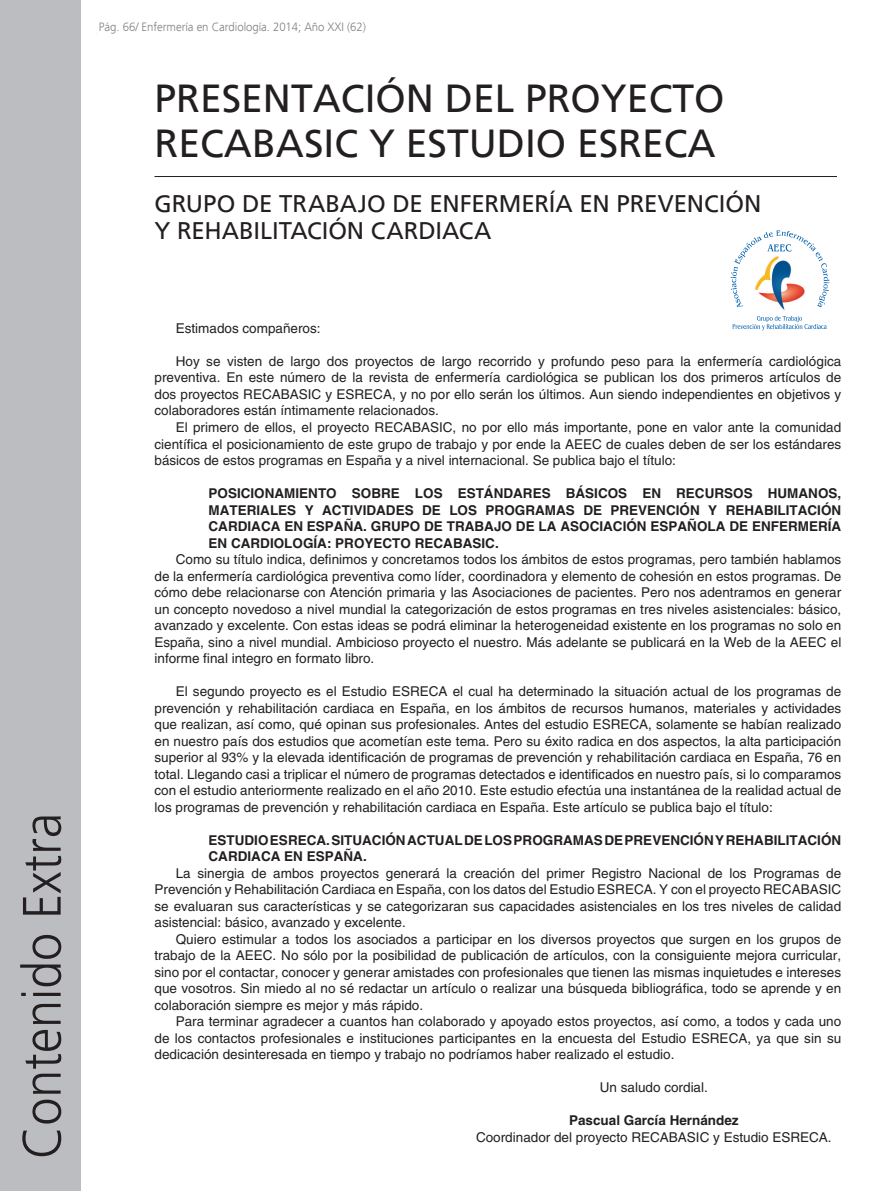
<style>
.page{position:relative;width:893px;height:1191px;background:#fff}
.page>*{position:absolute;margin:0;border:0;box-sizing:border-box;transform-origin:0 0}
.t1{font:300 54px "Frutiger LT Std";color:#231f20;scale:.93 1}
.t2{font:39px/45px "Frutiger LT";color:#231f20}
.t3{font:24px/27px "Frutiger LT";letter-spacing:-.005em;color:#231f20}
.t4{font:13.5px/16.5px "Helvetica LT Std";color:#231f20;text-align:justify}
.t5{font:700 13.5px/16.5px "Helvetica LT Std";color:#231f20;text-align:justify}
.Folio{font:300 12px "Frutiger LT Std";letter-spacing:-.005em;color:#808285;scale:.95 1}
</style>
<div class="page">
<hr style="left:154px;top:176px;width:683px;height:1px;background:#231f20">
<svg style="left:731px;top:230px;width:98px;height:77px"></svg>
<svg style="left:732px;top:316px;width:95px;height:14px"></svg>
<div style="left:0;top:0;width:81px;height:1191px;background:#bcbdc0"></div>
<p class="t1" style="left:11px;top:1159px;width:374px;rotate:-90deg">Contenido Extra</p>
<p class="Folio" style="left:99px;top:21px;width:282px">Pág. 66/ Enfermería en Cardiología. 2014; Año XXI (62)</p>
<p class="t2" style="left:154px;top:76px;width:571px">PRESENTACIÓN DEL PROYECTO<br>RECABASIC Y ESTUDIO ESRECA</p>
<p class="t3" style="left:154px;top:190px;width:608px">GRUPO DE TRABAJO DE ENFERMERÍA EN PREVENCIÓN<br>Y REHABILITACIÓN CARDIACA</p>
<p class="t4" style="left:176px;top:320px;width:146px">Estimados compañeros:</p>
<p class="t4" style="left:154px;top:353px;width:688px;text-indent:21px">Hoy se visten de largo dos proyectos de largo recorrido y profundo peso para la enfermería cardiológica preventiva. En este número de la revista de enfermería cardiológica se publican los dos primeros artículos de dos proyectos RECABASIC y ESRECA, y no por ello serán los últimos. Aun siendo independientes en objetivos y colaboradores están íntimamente relacionados.</p>
<p class="t4" style="left:154px;top:419px;width:688px;text-indent:21px">El primero de ellos, el proyecto RECABASIC, no por ello más importante, pone en valor ante la comunidad científica el posicionamiento de este grupo de trabajo y por ende la AEEC de cuales deben de ser los estándares básicos de estos programas en España y a nivel internacional. Se publica bajo el título:</p>
<p class="t5" style="left:208px;top:485px;width:634px">POSICIONAMIENTO SOBRE LOS ESTÁNDARES BÁSICOS EN RECURSOS HUMANOS, MATERIALES Y ACTIVIDADES DE LOS PROGRAMAS DE PREVENCIÓN Y REHABILITACIÓN CARDIACA EN ESPAÑA. GRUPO DE TRABAJO DE LA ASOCIACIÓN ESPAÑOLA DE ENFERMERÍA EN CARDIOLOGÍA: PROYECTO RECABASIC.</p>
<p class="t4" style="left:154px;top:551px;width:688px;text-indent:21px">Como su título indica, definimos y concretamos todos los ámbitos de estos programas, pero también hablamos de la enfermería cardiológica preventiva como líder, coordinadora y elemento de cohesión en estos programas. De cómo debe relacionarse con Atención primaria y las Asociaciones de pacientes. Pero nos adentramos en generar un concepto novedoso a nivel mundial la categorización de estos programas en tres niveles asistenciales: básico, avanzado y excelente. Con estas ideas se podrá eliminar la heterogeneidad existente en los programas no solo en España, sino a nivel mundial. Ambicioso proyecto el nuestro. Más adelante se publicará en la Web de la AEEC el informe final integro en formato libro.</p>
<p class="t4" style="left:154px;top:683px;width:688px;text-indent:21px">El segundo proyecto es el Estudio ESRECA el cual ha determinado la situación actual de los programas de prevención y rehabilitación cardiaca en España, en los ámbitos de recursos humanos, materiales y actividades que realizan, así como, qué opinan sus profesionales. Antes del estudio ESRECA, solamente se habían realizado en nuestro país dos estudios que acometían este tema. Pero su éxito radica en dos aspectos, la alta participación superior al 93% y la elevada identificación de programas de prevención y rehabilitación cardiaca en España, 76 en total. Llegando casi a triplicar el número de programas detectados e identificados en nuestro país, si lo comparamos con el estudio anteriormente realizado en el año 2010. Este estudio efectúa una instantánea de la realidad actual de los programas de prevención y rehabilitación cardiaca en España. Este artículo se publica bajo el título:</p>
<p class="t5" style="left:208px;top:831px;width:634px">ESTUDIO ESRECA. SITUACIÓN ACTUAL DE LOS PROGRAMAS DE PREVENCIÓN Y REHABILITACIÓN<br>CARDIACA EN ESPAÑA.</p>
<p class="t4" style="left:154px;top:864px;width:688px;text-indent:21px">La sinergia de ambos proyectos generará la creación del primer Registro Nacional de los Programas de Prevención y Rehabilitación Cardiaca en España, con los datos del Estudio ESRECA. Y con el proyecto RECABASIC se evaluaran sus características y se categorizaran sus capacidades asistenciales en los tres niveles de calidad asistencial: básico, avanzado y excelente.</p>
<p class="t4" style="left:154px;top:930px;width:688px;text-indent:21px">Quiero estimular a todos los asociados a participar en los diversos proyectos que surgen en los grupos de trabajo de la AEEC. No sólo por la posibilidad de publicación de artículos, con la consiguiente mejora curricular, sino por el contactar, conocer y generar amistades con profesionales que tienen las mismas inquietudes e intereses que vosotros. Sin miedo al no sé redactar un artículo o realizar una búsqueda bibliográfica, todo se aprende y en colaboración siempre es mejor y más rápido.</p>
<p class="t4" style="left:154px;top:1013px;width:688px;text-indent:21px">Para terminar agradecer a cuantos han colaborado y apoyado estos proyectos, así como, a todos y cada uno de los contactos profesionales e instituciones participantes en la encuesta del Estudio ESRECA, ya que sin su dedicación desinteresada en tiempo y trabajo no podríamos haber realizado el estudio.</p>
<p class="t4" style="left:600px;top:1079px;width:110px">Un saludo cordial.</p>
<p class="t5" style="left:569px;top:1112px;width:171px">Pascual García Hernández</p>
<p class="t4" style="left:476px;top:1128px;width:357px">Coordinador del proyecto RECABASIC y Estudio ESRECA.</p>
</div>
